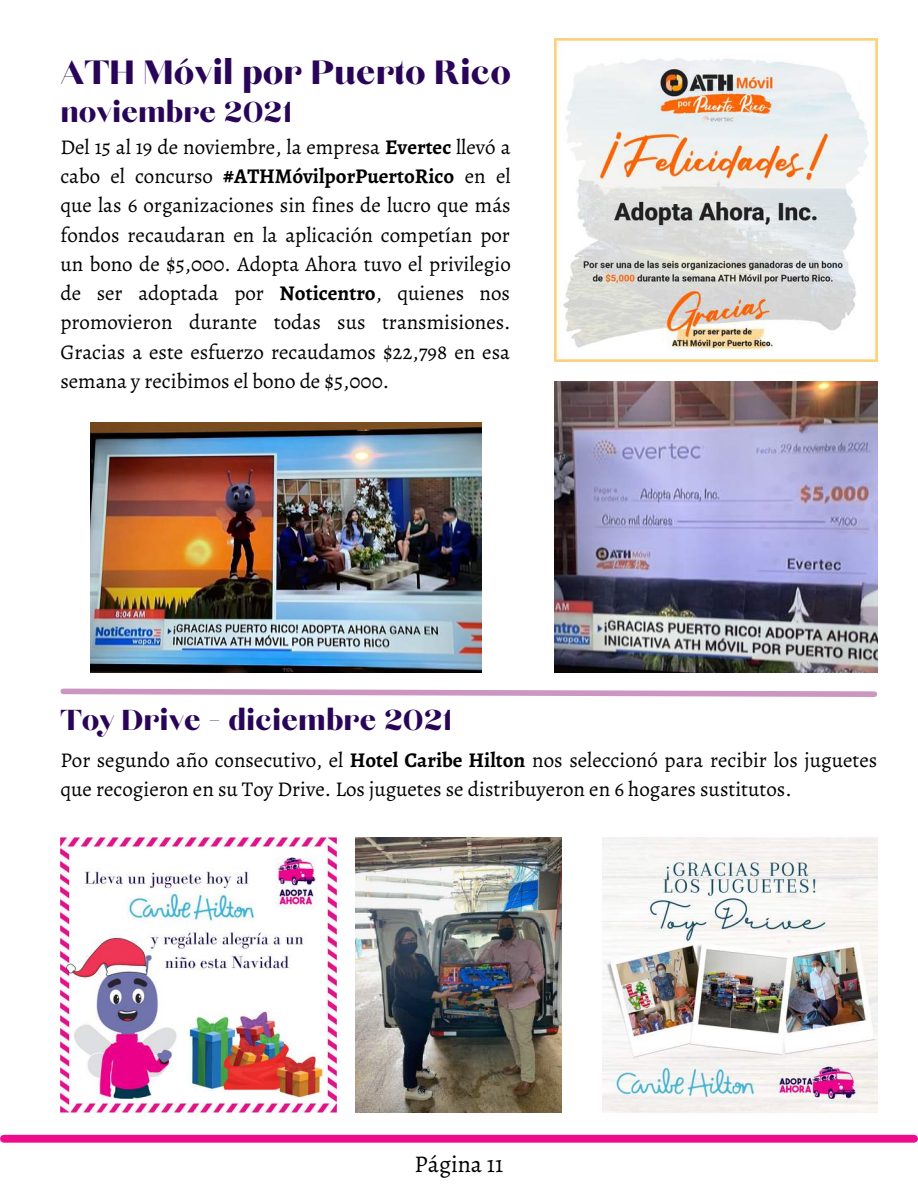
<style>
.page{position:relative;width:918px;height:1188px;background:#fff}
.page>*{position:absolute;margin:0;border:0;box-sizing:border-box;transform-origin:0 0}
.t1{font:42px "Chloe";color:#290558}
.t2{font:36px "Chloe";color:#290558}
.t3{font:24px "Alegreya";color:#000}
.t4{font:21px/29.2px "Alegreya";color:#000}
.s1{font-weight:700}
</style>
<div class="page">
<div style="left:4px;top:1135px;width:910px;height:8px;background:#ee0c8d"></div>
<img style="left:555px;top:39px;width:323px;height:322px">
<img style="left:555px;top:381px;width:323px;height:292px">
<img style="left:60px;top:837px;width:276px;height:276px">
<img style="left:602px;top:837px;width:276px;height:276px">
<svg style="left:60px;top:688px;width:817px;height:9px"></svg>
<img style="left:356px;top:837px;width:206px;height:276px">
<img style="left:90px;top:422px;width:392px;height:250px">
<h1 class="t1" style="left:60px;top:52px;width:452px">ATH Móvil por Puerto Rico</h1>
<h2 class="t2" style="left:60px;top:95px;width:233px">noviembre 2021</h2>
<p class="t4" style="left:60px;top:132px;width:452px;text-align:justify">Del 15 al 19 de noviembre, la empresa <span class="s1">Evertec</span> llevó a cabo el concurso <span class="s1">#ATHMóvilporPuertoRico</span> en el que las 6 organizaciones sin fines de lucro que más fondos recaudaran en la aplicación competían por un bono de $5,000. Adopta Ahora tuvo el privilegio de ser adoptada por <span class="s1">Noticentro</span>, quienes nos promovieron durante todas sus transmisiones.<br>Gracias a este esfuerzo recaudamos $22,798 en esa semana y recibimos el bono de $5,000.</p>
<h2 class="t2" style="left:60px;top:704px;width:393px">Toy Drive - diciembre 2021</h2>
<p class="t4" style="left:60px;top:745px;width:818px">Por segundo año consecutivo, el <span class="s1">Hotel Caribe Hilton</span> nos seleccionó para recibir los juguetes que recogieron en su Toy Drive. Los juguetes se distribuyeron en 6 hogares sustitutos.</p>
<p class="t3" style="left:415px;top:1147px;width:90px">Página 11</p>
</div>
